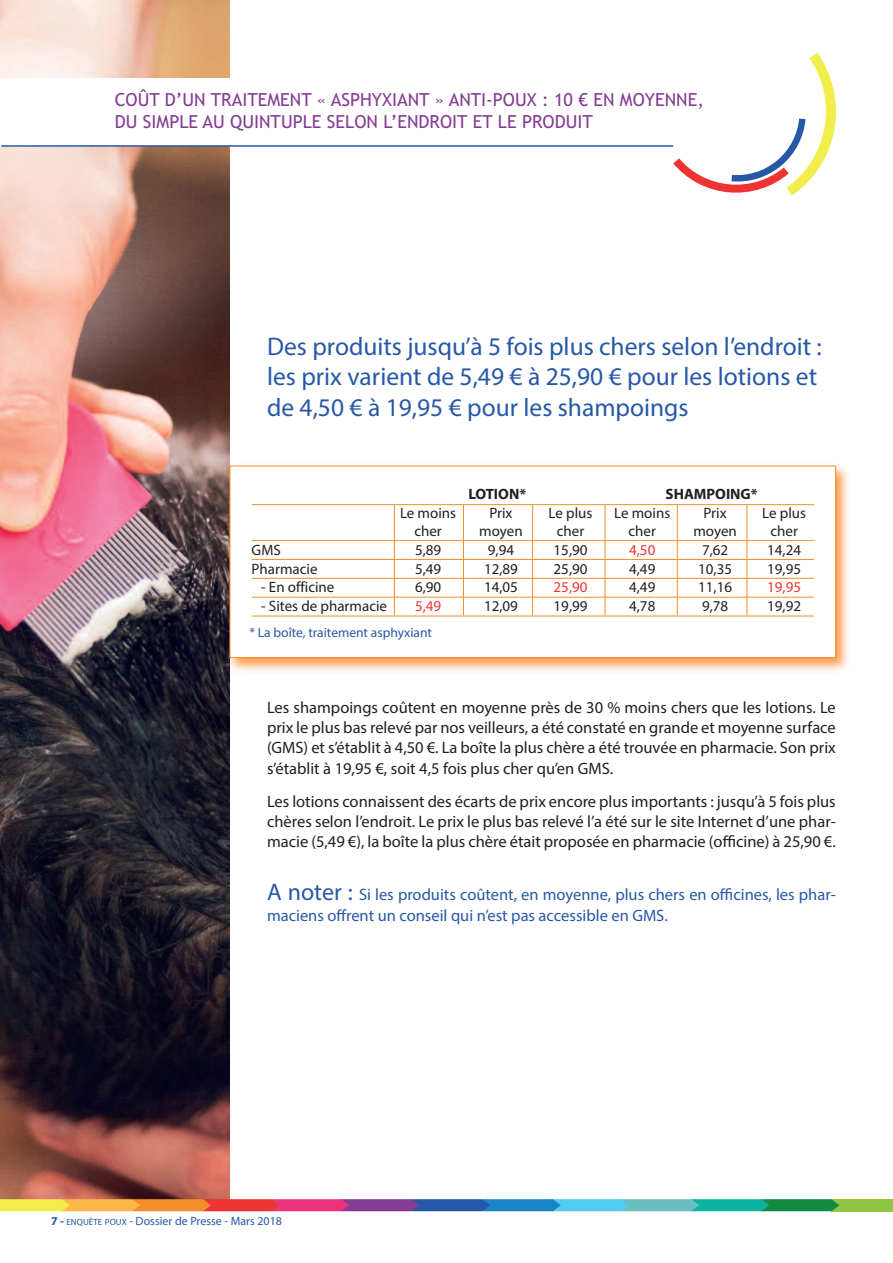
<style>
.page{position:relative;width:893px;height:1263px;background:#fff}
.page>*{position:absolute;margin:0;border:0;box-sizing:border-box;transform-origin:0 0}
.t1{font:25.5px/30.6px "Myriad Pro";color:#2758a7}
.t2{font:18px/22.5px "Trebuchet MS";color:#843d92}
.t3{font:16.5px/20.2px "Myriad Pro";color:#231f20;text-align:justify}
.t4{font:16.5px/20.2px "Myriad Pro";color:#2758a7}
.t5{font:15px "Myriad Pro";color:#231f20}
.t6{font:15px "Myriad Pro";color:#ee3433}
.t7{font:700 15px "Myriad Pro";color:#231f20}
.t8{font:13.5px "Myriad Pro";color:#2758a7}
.t9{font:12px "Myriad Pro";color:#2758a7}
.s1{font-size:24px}
.s2{font-weight:700}
.s3{font-size:9px}
</style>
<div class="page">
<img style="left:0;top:0;width:229px;height:1199px">
<div style="left:831px;top:1199px;width:62px;height:12px;background:#91c643"></div>
<svg style="left:0;top:1199px;width:839px;height:12px"></svg>
<div style="left:0;top:79px;width:881px;height:67px;background:#fff"></div>
<svg style="left:673px;top:53px;width:163px;height:143px"></svg>
<hr style="left:1px;top:145px;width:672px;height:2px;background:#2758a7">
<img style="left:223px;top:459px;width:626px;height:219px">
<div style="left:230px;top:466px;width:605px;height:191px;background:#fff"></div>
<div style="left:229px;top:465px;width:607px;height:193px;border:1px solid #f48e2b"></div>
<hr style="left:252px;top:504px;width:562px;height:1px;background:#f48e2b">
<hr style="left:252px;top:540px;width:562px;height:1px;background:#f48e2b">
<hr style="left:252px;top:559px;width:562px;height:1px;background:#f48e2b">
<hr style="left:252px;top:578px;width:562px;height:1px;background:#f48e2b">
<hr style="left:252px;top:597px;width:562px;height:1px;background:#f48e2b">
<hr style="left:252px;top:615px;width:562px;height:1px;background:#f48e2b">
<hr style="left:747px;top:505px;width:1px;height:110px;background:#f48e2b">
<hr style="left:677px;top:505px;width:1px;height:110px;background:#f48e2b">
<hr style="left:604px;top:505px;width:1px;height:110px;background:#f48e2b">
<hr style="left:532px;top:505px;width:1px;height:110px;background:#f48e2b">
<hr style="left:463px;top:505px;width:1px;height:110px;background:#f48e2b">
<hr style="left:394px;top:505px;width:1px;height:110px;background:#f48e2b">
<p class="t2" style="left:115px;top:88px;width:591px">COûT D’UN TRAITEMENT « ASPHYXIANT » ANTI-POUX : 10 € EN MOYENNE,<br>DU SIMPLE AU QUINTUPLE SELON L’ENDROIT ET LE PRODUIT</p>
<h1 class="t1" style="left:267px;top:333px;width:556px">Des produits jusqu’à 5 fois plus chers selon l’endroit : les prix varient de 5,49 € à 25,90 € pour les lotions et de 4,50 € à 19,95 € pour les shampoings</h1>
<p class="t7" style="left:468px;top:488px;width:59px">LOTION*</p>
<p class="t7" style="left:666px;top:488px;width:94px">SHAMPOING*</p>
<p class="t5" style="left:400px;top:507px;width:58px">Le moins</p>
<p class="t5" style="left:489px;top:507px;width:25px">prix</p>
<p class="t5" style="left:549px;top:507px;width:45px">Le plus</p>
<p class="t5" style="left:614px;top:507px;width:58px">Le moins</p>
<p class="t5" style="left:704px;top:507px;width:25px">prix</p>
<p class="t5" style="left:762px;top:507px;width:45px">Le plus</p>
<p class="t5" style="left:414px;top:525px;width:29px">cher</p>
<p class="t5" style="left:479px;top:525px;width:45px">moyen</p>
<p class="t5" style="left:557px;top:525px;width:29px">cher</p>
<p class="t5" style="left:628px;top:525px;width:29px">cher</p>
<p class="t5" style="left:693px;top:525px;width:45px">moyen</p>
<p class="t5" style="left:770px;top:525px;width:29px">cher</p>
<p class="t5" style="left:252px;top:544px;width:31px">GMS</p>
<p class="t5" style="left:415px;top:544px;width:28px">5,89</p>
<p class="t5" style="left:488px;top:544px;width:28px">9,94</p>
<p class="t5" style="left:554px;top:544px;width:35px">15,90</p>
<p class="t6" style="left:629px;top:544px;width:28px">4,50</p>
<p class="t5" style="left:702px;top:544px;width:28px">7,62</p>
<p class="t5" style="left:767px;top:544px;width:35px">14,24</p>
<p class="t5" style="left:252px;top:563px;width:67px">pharmacie</p>
<p class="t5" style="left:415px;top:563px;width:28px">5,49</p>
<p class="t5" style="left:484px;top:563px;width:35px">12,89</p>
<p class="t5" style="left:554px;top:563px;width:35px">25,90</p>
<p class="t5" style="left:629px;top:563px;width:28px">4,49</p>
<p class="t5" style="left:698px;top:563px;width:35px">10,35</p>
<p class="t5" style="left:767px;top:563px;width:35px">19,95</p>
<p class="t5" style="left:261px;top:582px;width:75px">- en officine</p>
<p class="t5" style="left:415px;top:582px;width:28px">6,90</p>
<p class="t5" style="left:484px;top:582px;width:35px">14,05</p>
<p class="t6" style="left:554px;top:582px;width:35px">25,90</p>
<p class="t5" style="left:629px;top:582px;width:28px">4,49</p>
<p class="t5" style="left:698px;top:582px;width:35px">11,16</p>
<p class="t6" style="left:767px;top:582px;width:35px">19,95</p>
<p class="t5" style="left:261px;top:601px;width:127px">- Sites de pharmacie</p>
<p class="t6" style="left:415px;top:601px;width:28px">5,49</p>
<p class="t5" style="left:484px;top:601px;width:35px">12,09</p>
<p class="t5" style="left:554px;top:601px;width:35px">19,99</p>
<p class="t5" style="left:629px;top:601px;width:28px">4,78</p>
<p class="t5" style="left:702px;top:601px;width:28px">9,78</p>
<p class="t5" style="left:767px;top:601px;width:35px">19,92</p>
<p class="t8" style="left:249px;top:628px;width:184px">* La boîte, traitement asphyxiant</p>
<p class="t3" style="left:267px;top:698px;width:570px">Les shampoings coûtent en moyenne près de 30 % moins chers que les lotions. Le prix le plus bas relevé par nos veilleurs, a été constaté en grande et moyenne surface (GMS) et s’établit à 4,50 €. La boîte la plus chère a été trouvée en pharmacie. Son prix s’établit à 19,95 €, soit 4,5 fois plus cher qu’en GMS.</p>
<p class="t3" style="left:267px;top:792px;width:570px">Les lotions connaissent des écarts de prix encore plus importants : jusqu’à 5 fois plus chères selon l’endroit. Le prix le plus bas relevé l’a été sur le site Internet d’une phar&shy;macie (5,49 €), la boîte la plus chère était proposée en pharmacie (officine) à 25,90 €.</p>
<p class="t4" style="left:267px;top:886px;width:570px"><span class="s1">A noter :</span> Si les produits coûtent, en moyenne, plus chers en officines, les phar&shy;maciens offrent un conseil qui n’est pas accessible en GMS.</p>
<p class="t9" style="left:51px;top:1217px;width:233px"><span class="s2">7 -</span> <span class="s3">eNquête poux</span> - Dossier de presse - Mars 2018</p>
</div>
